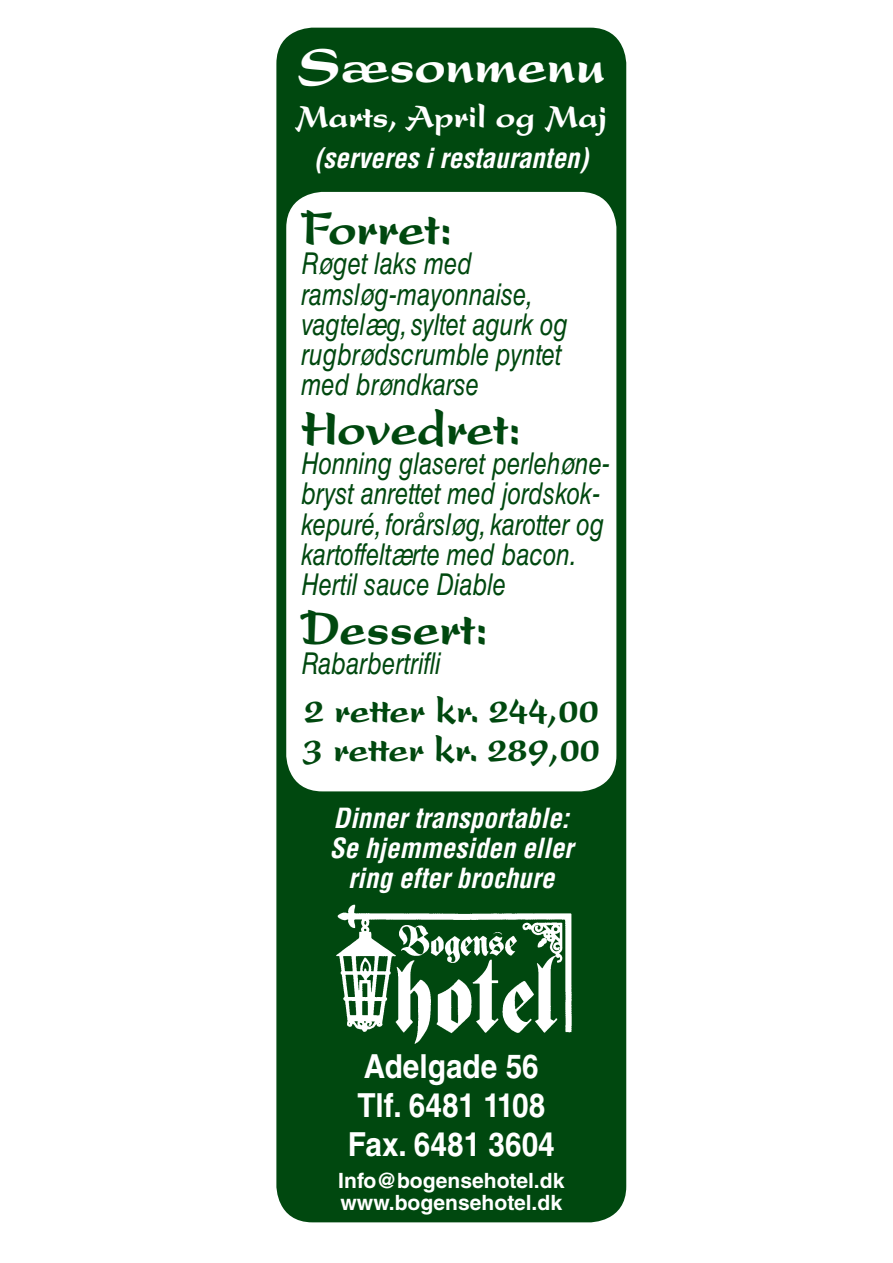
<style>
.page{position:relative;width:893px;height:1263px;background:#fff}
.page>*{position:absolute;margin:0;border:0;box-sizing:border-box;transform-origin:0 0}
.t1{font:900 57.15px "Present LT Std";color:#fff;scale:.83 1}
.t2{font:900 54.15px "Present LT Std";color:#00480f;scale:.8 1}
.t3{font:900 40.05px/39.2px "Present LT Std";color:#00480f;scale:.8 1}
.t4{font:900 36.15px "Present LT Std";color:#fff;scale:.83 1}
.t5{font:700 33.15px/39.2px "Helvetica LT Std";color:#fff;text-align:center;scale:.9 1}
.t6{font:italic 30.15px/30.2px "Helvetica LT Std";color:#00480f;scale:.8 1}
.t7{font:italic 700 condensed 27.15px/30.2px "Helvetica LT Std";color:#fff;text-align:center}
.t8{font:700 21px/21px "Helvetica LT Std";color:#fff}
</style>
<div class="page">
<div style="left:276px;top:28px;width:350px;height:1194px;background:#00480f;border-radius:36px"></div>
<div style="left:286px;top:192px;width:330px;height:599px;background:#fff;border-radius:36px"></div>
<img style="left:336px;top:904px;width:236px;height:140px">
<h1 class="t1" style="left:298px;top:35px;width:371px">Sæsonmenu</h1>
<p class="t4" style="left:296px;top:98px;width:377px">Marts, April og Maj</p>
<p class="t7" style="left:314px;top:143px;width:276px">(serveres i restauranten)</p>
<h2 class="t2" style="left:301px;top:200px;width:192px">Forret:</h2>
<p class="t6" style="left:301px;top:249px;width:335px">Røget laks med ramsløg-mayonnaise, vagtelæg, syltet agurk og rugbrødscrumble pyntet med brøndkarse</p>
<h2 class="t2" style="left:301px;top:400px;width:278px">Hovedret:</h2>
<p class="t6" style="left:301px;top:449px;width:387px">Honning glaseret perlehøne&shy;bryst anrettet med jordskok&shy;kepuré, forårsløg, karotter og kartoffeltærte med bacon.<br>Hertil sauce Diable</p>
<h2 class="t2" style="left:301px;top:600px;width:236px">Dessert:</h2>
<p class="t6" style="left:301px;top:648px;width:176px">Rabarbertrifli</p>
<h3 class="t3" style="left:303px;top:690px;width:373px">2 retter kr. 244,00<br>3 retter kr. 289,00</h3>
<p class="t7" style="left:329px;top:803px;width:245px">Dinner transportable:<br>Se hjemmesiden eller ring efter brochure</p>
<p class="t5" style="left:348px;top:1046px;width:231px">Adelgade 56<br>Tlf. 6481 1108<br>Fax. 6481 3604</p>
<p class="t8" style="left:338px;top:1170px;width:228px">Info@bogensehotel.dk www.bogensehotel.dk</p>
</div>
